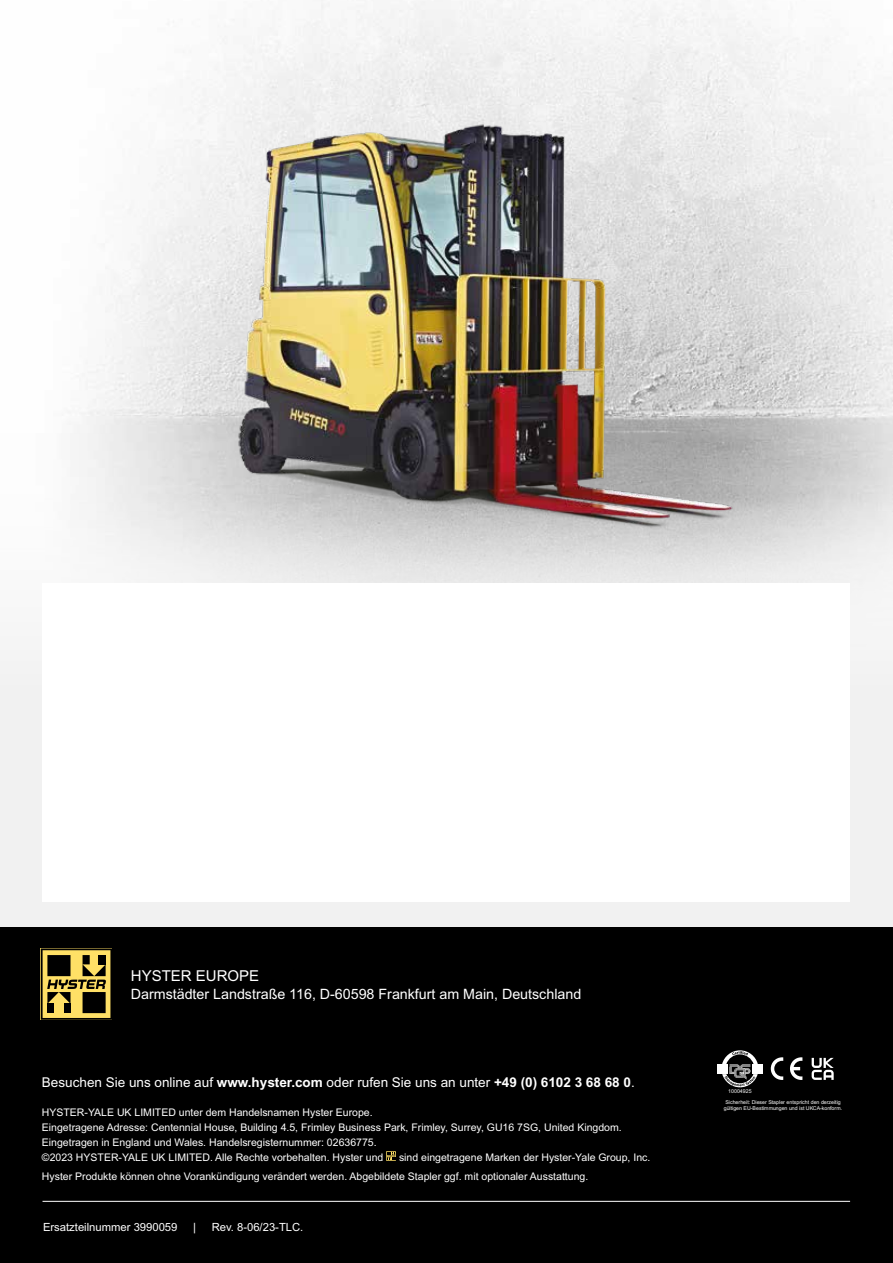
<style>
.page{position:relative;width:893px;height:1263px;background:#fff}
.page>*{position:absolute;margin:0;border:0;box-sizing:border-box;transform-origin:0 0}
.t1{font:15px "Arial MT Std";color:#fff}
.t2{font:14.25px "Arial MT Std";color:#fff}
.t3{font:13.5px "Arial MT Std";color:#fff}
.t4{font:11.25px "Arial MT Std";color:#fff}
.t5{font:10.5px/15px "Arial MT Std";color:#fff}
.t6{font:5.25px/6.3px "Arial MT Pro";color:#fff;text-align:center}
.t7{font:5.25px "Arial MT Std";color:#fff}
.s1{font-weight:700}
</style>
<div class="page">
<div style="left:0;top:927px;width:893px;height:336px;background:#000"></div>
<img style="left:87px;top:0;width:806px;height:413px">
<svg style="left:0;top:413px;width:893px;height:514px;fill:#f1f1f1"></svg>
<div style="left:42px;top:583px;width:808px;height:318px;background:#fff"></div>
<svg style="left:41px;top:948px;width:71px;height:72px"></svg>
<div style="left:47px;top:955px;width:24px;height:21px;background:#000"></div>
<svg style="left:812px;top:1058px;width:22px;height:22px"></svg>
<svg style="left:717px;top:1050px;width:45px;height:37px"></svg>
<svg style="left:790px;top:1057px;width:12px;height:23px"></svg>
<svg style="left:771px;top:1057px;width:12px;height:23px"></svg>
<svg style="left:386px;top:1151px;width:10px;height:10px"></svg>
<hr style="left:43px;top:1201px;width:807px;height:1px;background:#fff">
<img style="left:176px;top:92px;width:578px;height:443px">
<h1 class="t1" style="left:131px;top:967px;width:130px">HYSTER EUROPE</h1>
<h2 class="t2" style="left:131px;top:986px;width:452px">Darmstädter Landstraße 116, D-60598 Frankfurt am Main, Deutschland</h2>
<p class="t3" style="left:42px;top:1075px;width:594px">Besuchen Sie uns online auf <span class="s1">www.hyster.com</span> oder rufen Sie uns an unter <span class="s1">+49 (0) 6102 3 68 68 0</span>.</p>
<p class="t5" style="left:42px;top:1104px;width:581px">HYSTER-YALE UK LIMITED unter dem Handelsnamen Hyster Europe.<br>Eingetragene Adresse: Centennial House, Building 4.5, Frimley Business Park, Frimley, Surrey, GU16 7SG, United Kingdom.<br>Eingetragen in England und Wales. Handelsregisternummer: 02636775.<br>©2023 HYSTER-YALE UK LIMITED. Alle Rechte vorbehalten. Hyster und</p>
<p class="t5" style="left:42px;top:1147px;width:610px;line-height:19.2px;text-indent:357px">sind eingetragene Marken der Hyster-Yale Group, Inc.<br>Hyster Produkte können ohne Vorankündigung verändert werden. Abgebildete Stapler ggf. mit optionaler Ausstattung.</p>
<p class="t4" style="left:43px;top:1221px;width:136px">Ersatzteilnummer 3990059</p>
<p class="t4" style="left:193px;top:1221px;width:4px">|</p>
<p class="t4" style="left:212px;top:1221px;width:93px">Rev. 8-06/23-TLC.</p>
<p class="t7" style="left:728px;top:1088px;width:25px">10004925</p>
<p class="t6" style="left:724px;top:1099px;width:120px">Sicherheit: Dieser Stapler entspricht den derzeitig gültigen EU-Bestimmungen und ist UKCA-konform.</p>
</div>
